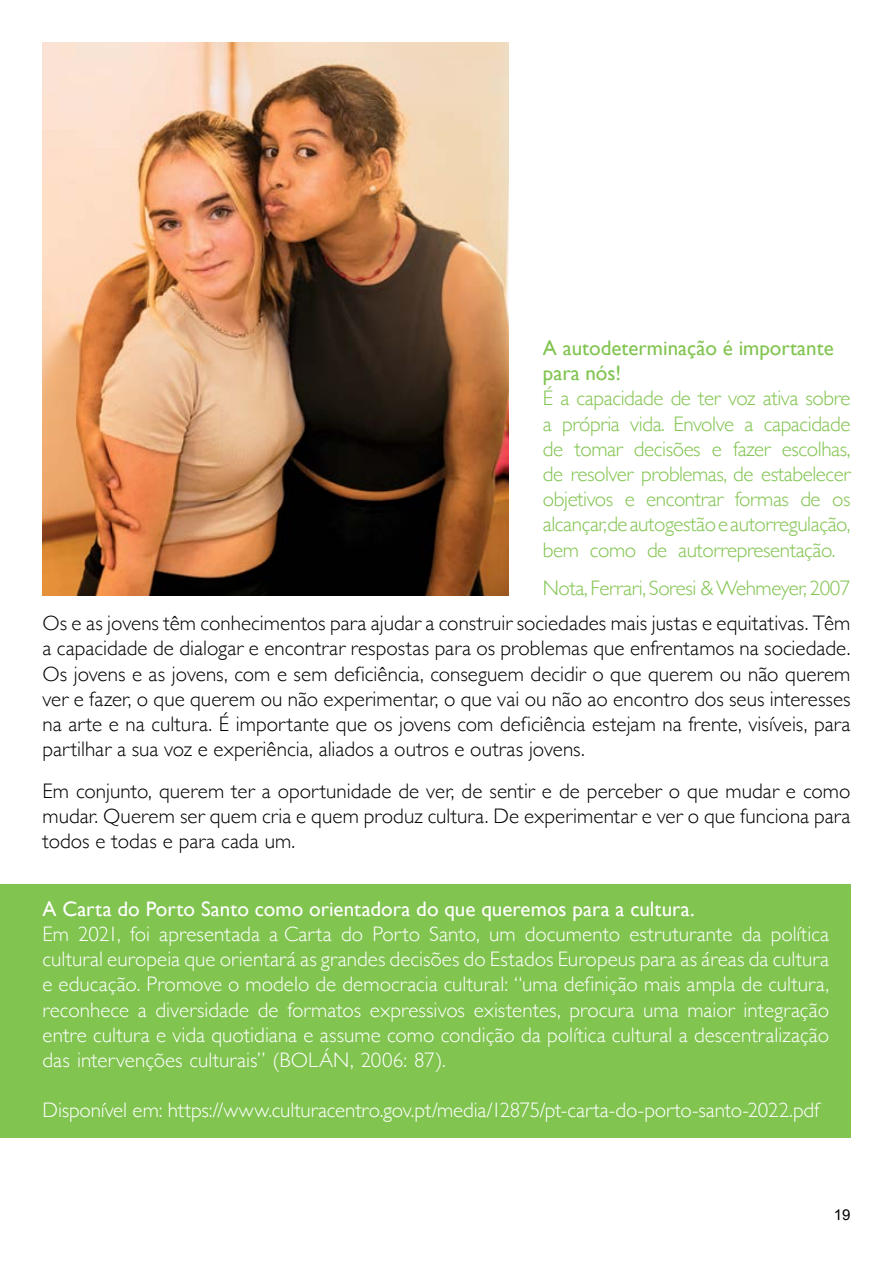
<style>
.page{position:relative;width:893px;height:1263px;background:#fff}
.page>*{position:absolute;margin:0;border:0;box-sizing:border-box;transform-origin:0 0}
.t1{font:300 21px/25.2px "Gill Sans";letter-spacing:.005em;color:#000;text-align:justify}
.t2{font:300 21px/25.2px "Gill Sans";letter-spacing:-.005em;color:#fff;text-align:justify}
.t3{font:300 21px/25.2px "Gill Sans";letter-spacing:-.02em;color:#81c450;text-align:justify}
.t4{font:21px "Gill Sans";color:#fff}
.t5{font:21px/25.2px "Gill Sans";color:#81c450}
.t6{font:15px "Arial";color:#000}
</style>
<div class="page">
<div style="left:0;top:884px;width:850px;height:254px;background:#81c450"></div>
<img style="left:43px;top:43px;width:466px;height:552px">
<p class="t5" style="left:543px;top:335px;width:292px">A autodeterminação é importante para nós!</p>
<p class="t3" style="left:543px;top:385px;width:309px">É a capacidade de ter voz ativa sobre a própria vida. Envolve a capacidade de tomar decisões e fazer escolhas, de resolver problemas, de estabelecer objetivos e encontrar formas de os alcançar,de autogestão e autorregulação, bem como de autorrepresentação.</p>
<p class="t3" style="left:543px;top:575px;width:309px">Nota, Ferrari, Soresi &amp; Wehmeyer, 2007</p>
<p class="t1" style="left:43px;top:610px;width:809px">Os e as jovens têm conhecimentos para ajudar a construir sociedades mais justas e equitativas. Têm a capacidade de dialogar e encontrar respostas para os problemas que enfrentamos na sociedade.<br>Os jovens e as jovens, com e sem deficiência, conseguem decidir o que querem ou não querem ver e fazer, o que querem ou não experimentar, o que vai ou não ao encontro dos seus interesses na arte e na cultura. É importante que os jovens com deficiência estejam na frente, visíveis, para partilhar a sua voz e experiência, aliados a outros e outras jovens.</p>
<p class="t1" style="left:43px;top:777px;width:809px">Em conjunto, querem ter a oportunidade de ver, de sentir e de perceber o que mudar e como mudar. Querem ser quem cria e quem produz cultura. De experimentar e ver o que funciona para todos e todas e para cada um.</p>
<p class="t4" style="left:43px;top:896px;width:654px">A Carta do Porto Santo como orientadora do que queremos para a cultura.</p>
<p class="t2" style="left:43px;top:920px;width:788px">Em 2021, foi apresentada a Carta do Porto Santo, um documento estruturante da política cultural europeia que orientará as grandes decisões do Estados Europeus para as áreas da cultura e educação. Promove o modelo de democracia cultural: “uma definição mais ampla de cultura, reconhece a diversidade de formatos expressivos existentes, procura uma maior integração entre cultura e vida quotidiana e assume como condição da política cultural a descentralização das intervenções culturais” (BOLÁN, 2006: 87).</p>
<p class="t2" style="left:43px;top:1097px;width:778px">Disponível em: https://www.culturacentro.gov.pt/media/12875/pt-carta-do-porto-santo-2022.pdf</p>
<p class="t6" style="left:834px;top:1205px;width:18px">19</p>
</div>
